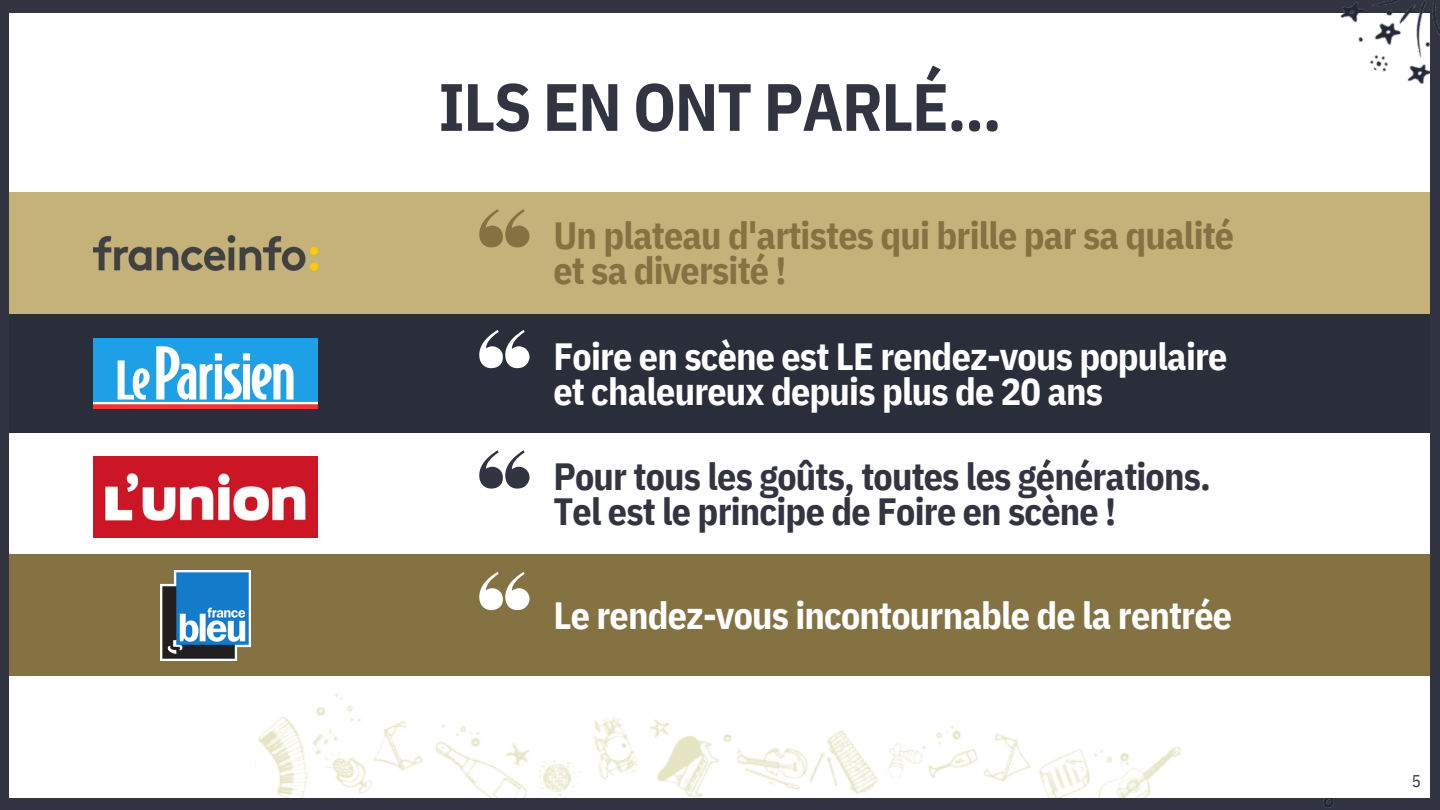
<style>
.page{position:relative;width:1440px;height:810px;background:#333441}
.page>*{position:absolute;margin:0;border:0;box-sizing:border-box;transform-origin:0 0}
.t1{font:700 66.9px "IBM Plex Sans Cond";letter-spacing:-.02em;color:#333441}
.t2{font:700 37.9px/35.2px "IBM Plex Sans Cond";letter-spacing:-.02em;color:#fff}
.t3{font:700 37.9px/35.2px "IBM Plex Sans Cond";letter-spacing:-.02em;color:#333441}
.t4{font:700 37.9px/35.2px "IBM Plex Sans Cond";letter-spacing:-.02em;color:#847243}
.t5{font:16.9px "IBM Plex Sans Cond";color:#333441}
</style>
<div class="page">
<svg style="left:1323px;top:797px;width:10px;height:10px"></svg>
<div style="left:10px;top:13px;width:1420px;height:784px;background:#fff"></div>
<img style="left:1340px;top:0;width:100px;height:85px">
<div style="left:10px;top:313px;width:1420px;height:121px;background:#292e3a"></div>
<img style="left:94px;top:339px;width:223px;height:69px">
<div style="left:10px;top:433px;width:1420px;height:122px;background:#fff"></div>
<img style="left:94px;top:457px;width:223px;height:81px">
<div style="left:10px;top:192px;width:1420px;height:122px;background:#c5b27a"></div>
<img style="left:94px;top:236px;width:223px;height:34px">
<div style="left:10px;top:555px;width:1420px;height:121px;background:#847243"></div>
<img style="left:784px;top:726px;width:401px;height:72px">
<img style="left:255px;top:510px;width:564px;height:287px">
<img style="left:161px;top:571px;width:89px;height:89px">
<svg style="left:479px;top:209px;width:51px;height:38px"></svg>
<svg style="left:479px;top:330px;width:51px;height:38px"></svg>
<svg style="left:479px;top:450px;width:51px;height:39px"></svg>
<h1 class="t1" style="left:438px;top:62px;width:565px">ILS EN ONT PARLÉ...</h1>
<p class="t4" style="left:553px;top:217px;width:682px">Un plateau d'artistes qui brille par sa qualité et sa diversité !</p>
<p class="t2" style="left:553px;top:338px;width:676px">Foire en scène est LE rendez-vous populaire et chaleureux depuis plus de 20 ans</p>
<p class="t3" style="left:553px;top:458px;width:659px">Pour tous les goûts, toutes les générations.<br>Tel est le principe de Foire en scène !</p>
<p class="t2" style="left:553px;top:598px;width:680px">Le rendez-vous incontournable de la rentrée</p>
<p class="t5" style="left:1412px;top:770px;width:11px">5</p>
</div>
